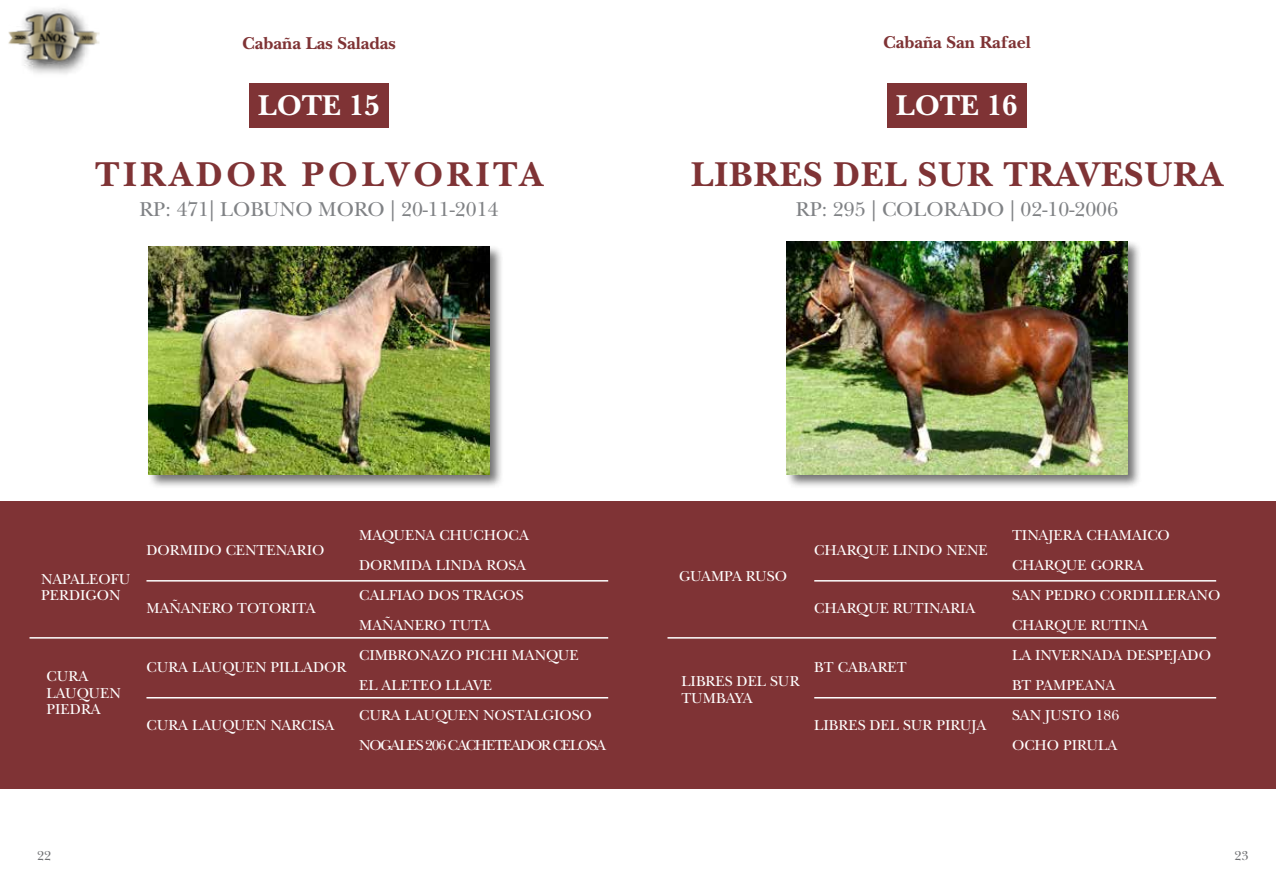
<style>
.page{position:relative;width:1276px;height:893px;background:#fff}
.page>*{position:absolute;margin:0;border:0;box-sizing:border-box;transform-origin:0 0}
.t1{font:700 36px "New Baskerville Std";letter-spacing:.025em;color:#7f3335}
.t2{font:700 36px "New Baskerville Std";letter-spacing:.1em;color:#7f3335}
.t3{font:700 30px "New Baskerville Std";color:#fff}
.t4{font:21px "New Baskerville Std";color:#808285}
.t5{font:700 18px "New Baskerville Std";color:#7f3335}
.t6{font:15px/30px "New Baskerville Std";color:#fff}
.t7{font:13.5px "New Baskerville Std";color:#6d6e71}
</style>
<div class="page">
<img style="left:8px;top:8px;width:92px;height:66px">
<div style="left:887px;top:83px;width:139px;height:45px;background:#7f3335"></div>
<div style="left:249px;top:83px;width:139px;height:45px;background:#7f3335"></div>
<div style="left:0;top:502px;width:638px;height:287px;background:#7f3335"></div>
<div style="left:638px;top:502px;width:638px;height:287px;background:#7f3335"></div>
<div style="left:785px;top:240px;width:356px;height:249px;background:#000;opacity:.55"></div>
<img style="left:787px;top:242px;width:340px;height:233px">
<div style="left:147px;top:245px;width:356px;height:244px;background:#000;opacity:.55"></div>
<img style="left:149px;top:247px;width:340px;height:228px">
<hr style="left:30px;top:637px;width:578px;height:2px;background:#fff">
<hr style="left:667px;top:637px;width:549px;height:2px;background:#fff">
<hr style="left:146px;top:580px;width:462px;height:2px;background:#fff">
<hr style="left:814px;top:580px;width:402px;height:2px;background:#fff">
<hr style="left:146px;top:697px;width:462px;height:1px;background:#fff">
<hr style="left:814px;top:697px;width:402px;height:1px;background:#fff">
<p class="t5" style="left:242px;top:33px;width:155px">Cabaña Las Saladas</p>
<p class="t5" style="left:883px;top:32px;width:149px">Cabaña San Rafael</p>
<h2 class="t3" style="left:258px;top:87px;width:123px">LOTE 15</h2>
<h2 class="t3" style="left:896px;top:87px;width:123px">LOTE 16</h2>
<h2 class="t3" style="left:904px;top:87px;width:108px">LOTE 3</h2>
<h1 class="t2" style="left:95px;top:153px;width:449px">TIRADOR POLVORITA</h1>
<h3 class="t4" style="left:139px;top:197px;width:361px">RP: 471| LOBUNO MORO | 20-11-2014</h3>
<h1 class="t1" style="left:691px;top:153px;width:533px">LIBRES DEL SUR TRAVESURA</h1>
<h3 class="t4" style="left:796px;top:197px;width:324px">RP: 295 | COLORADO | 02-10-2006</h3>
<p class="t6" style="left:359px;top:520px;width:248px">MAQUENA CHUCHOCA<br>DORMIDA LINDA ROSA<br>CALFIAO DOS TRAGOS<br>MAÑANERO TUTA<br>CIMBRONAZO PICHI MANQUE<br>EL ALETEO LLAVE<br>CURA LAUQUEN NOSTALGIOSO<br>NOGALES 206 CACHETEADOR CELOSA</p>
<p class="t6" style="left:1012px;top:520px;width:210px">TINAJERA CHAMAICO<br>CHARQUE GORRA<br>SAN PEDRO CORDILLERANO<br>CHARQUE RUTINA<br>LA INVERNADA DESPEJADO<br>BT PAMPEANA<br>SAN JUSTO 186<br>OCHO PIRULA</p>
<p class="t6" style="left:146px;top:535px;width:179px">DORMIDO CENTENARIO</p>
<p class="t6" style="left:814px;top:535px;width:175px">CHARQUE LINDO NENE</p>
<p class="t6" style="left:41px;top:571px;width:91px;line-height:16.5px">NAPALEOFU<br>PERDIGON</p>
<p class="t6" style="left:679px;top:561px;width:109px">GUAMPA RUSO</p>
<p class="t6" style="left:146px;top:593px;width:171px">MAÑANERO TOTORITA</p>
<p class="t6" style="left:814px;top:593px;width:163px">CHARQUE RUTINARIA</p>
<p class="t6" style="left:146px;top:652px;width:201px">CURA LAUQUEN PILLADOR</p>
<p class="t6" style="left:814px;top:652px;width:94px">BT CABARET</p>
<p class="t6" style="left:47px;top:668px;width:76px;line-height:16.5px">CURA<br>LAUQUEN<br>PIEDRA</p>
<p class="t6" style="left:681px;top:673px;width:120px;line-height:16.5px">LIBRES DEL SUR<br>TUMBAYA</p>
<p class="t6" style="left:146px;top:710px;width:189px">CURA LAUQUEN NARCISA</p>
<p class="t6" style="left:814px;top:710px;width:174px">LIBRES DEL SUR PIRUJA</p>
<p class="t7" style="left:37px;top:847px;width:16px">22</p>
<p class="t7" style="left:1234px;top:847px;width:16px">23</p>
</div>
